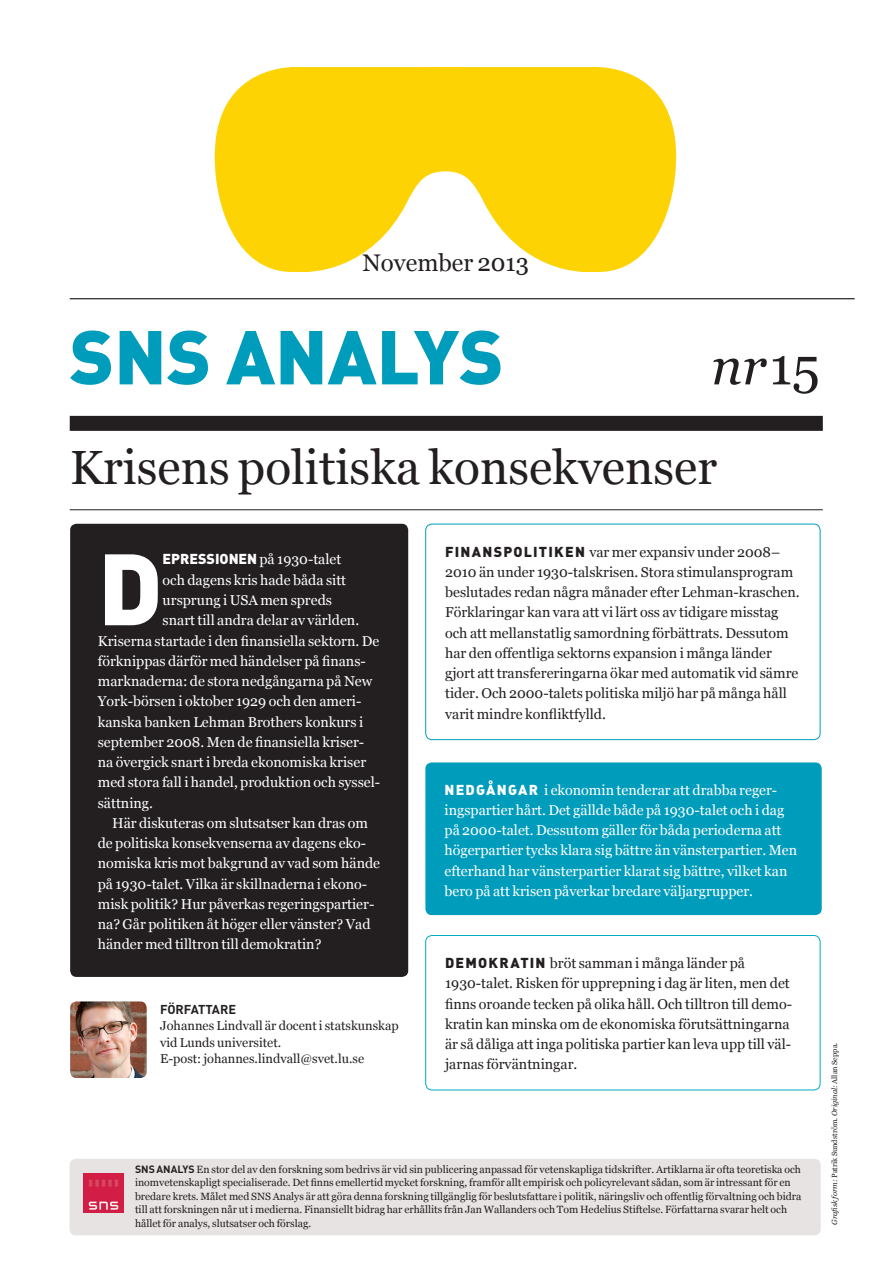
<style>
.page{position:relative;width:893px;height:1263px;background:#fff}
.page>*{position:absolute;margin:0;border:0;box-sizing:border-box;transform-origin:0 0}
.Brödtext{font:99.6px "DIN Black Alternate";color:#fff}
.SNS_Analys{font:75px "DIN Black Alternate";color:#009cbc}
.SNS_Analys-2{font:italic 52.5px "Georgia";color:#231f20}
.R_1{font:48px "Georgia";color:#231f20}
.Datum{font:24px "Georgia";color:#231f20}
.Brödtext-2{font:14.25px/20.2px "Georgia";color:#fff}
.Artikel_-_svart{font:14.25px/20.2px "Georgia";color:#231f20}
.Artikel_-_vit{font:14.25px/20.2px "Georgia";color:#fff}
.Författare{font:12.75px/16.5px "Georgia";color:#231f20}
.Författare-2{font:12.75px "DIN Bold Alternate";color:#231f20}
.Redaktionsruta{font:10.5px/13.5px "Georgia";color:#231f20}
.Redaktionsruta-2{font:7.5px "Georgia";color:#231f20}
.s1{font-style:normal}
.s2{font-family:"DIN Black Alternate"}
.s3{font-family:"DIN Bold Alternate"}
.s4{font-style:italic}
</style>
<div class="page">
<hr style="left:70px;top:298px;width:785px;height:1px;background:#231f20">
<div style="left:70px;top:416px;width:753px;height:15px;background:#231f20"></div>
<hr style="left:70px;top:509px;width:753px;height:1px;background:#231f20">
<div style="left:70px;top:524px;width:338px;height:453px;background:#231f20;border-radius:6px"></div>
<div style="left:425px;top:524px;width:395px;height:216px;border:1px solid #009cbc;border-radius:6px"></div>
<svg style="left:215px;top:67px;width:207px;height:205px;background:#fed92a"></svg>
<svg style="left:422px;top:67px;width:254px;height:205px;fill:#fed304"></svg>
<div style="left:70px;top:1159px;width:751px;height:76px;background:#e7e3e2;border-radius:6px"></div>
<img style="left:70px;top:1001px;width:77px;height:77px">
<img style="left:83px;top:1173px;width:40px;height:40px">
<div style="left:425px;top:935px;width:395px;height:155px;border:1px solid #00abc5;border-radius:6px"></div>
<div style="left:425px;top:762px;width:397px;height:153px;background:#009cbc;border-radius:6px"></div>
<p class="Datum" style="left:363px;top:248px;width:168px">November 2013</p>
<p class="SNS_Analys" style="left:70px;top:307px;width:435px">SNS ANALYS</p>
<p class="SNS_Analys-2" style="left:711px;top:333px;width:110px">nr <span class="s1">15</span></p>
<p class="R_1" style="left:70px;top:438px;width:649px">Krisens politiska konsekvenser</p>
<p class="Brödtext" style="left:98px;top:522px;width:66px">D</p>
<p class="Brödtext-2" style="left:163px;top:550px;width:180px"><span class="s2">EPRESSIONEN</span> på 1930-talet</p>
<p class="Brödtext-2" style="left:163px;top:570px;width:185px">och dagens kris hade båda sitt</p>
<p class="Brödtext-2" style="left:163px;top:590px;width:171px">ursprung i USA men spreds</p>
<p class="Brödtext-2" style="left:163px;top:610px;width:198px">snart till andra delar av världen.</p>
<p class="Brödtext-2" style="left:98px;top:631px;width:283px">Kriserna startade i den finansiella sektorn. De</p>
<p class="Brödtext-2" style="left:98px;top:651px;width:270px">förknippas därför med händelser på finans-</p>
<p class="Brödtext-2" style="left:98px;top:671px;width:276px">marknaderna: de stora nedgångarna på New</p>
<p class="Brödtext-2" style="left:98px;top:691px;width:265px">York-börsen i oktober 1929 och den ameri-</p>
<p class="Brödtext-2" style="left:98px;top:712px;width:267px">kanska banken Lehman Brothers konkurs i</p>
<p class="Brödtext-2" style="left:98px;top:732px;width:268px">september 2008. Men de finansiella kriser-</p>
<p class="Brödtext-2" style="left:98px;top:752px;width:270px">na övergick snart i breda ekonomiska kriser</p>
<p class="Brödtext-2" style="left:98px;top:772px;width:284px">med stora fall i handel, produktion och syssel-</p>
<p class="Brödtext-2" style="left:98px;top:793px;width:57px">sättning.</p>
<p class="Brödtext-2" style="left:98px;top:813px;width:284px;text-indent:14px">Här diskuteras om slutsatser kan dras om de politiska konsekvenserna av dagens eko&shy;nomiska kris mot bakgrund av vad som hände på 1930-talet. Vilka är skillnaderna i ekono&shy;misk politik? Hur påverkas regeringspartier&shy;na? Går politiken åt höger eller vänster? Vad händer med tilltron till demokratin?</p>
<p class="Författare-2" style="left:160px;top:1001px;width:77px">FÖRFATTARE</p>
<p class="Författare" style="left:160px;top:1018px;width:240px">Johannes Lindvall är docent i statskunskap vid Lunds universitet.</p>
<p class="Författare" style="left:160px;top:1051px;width:205px">E-post: johannes.lindvall@svet.lu.se</p>
<p class="Artikel_-_svart" style="left:445px;top:542px;width:356px"><span class="s2">FINANSPOLITIKEN</span> var mer expansiv under 2008– 2010 än under 1930-talskrisen. Stora stimulansprogram beslutades redan några månader efter Lehman-kraschen.<br>Förklaringar kan vara att vi lärt oss av tidigare misstag och att mellanstatlig samordning förbättrats. Dessutom har den offentliga sektorns expansion i många länder gjort att transfereringarna ökar med automatik vid sämre tider. Och 2000-talets politiska miljö har på många håll varit mindre konfliktfylld.</p>
<p class="Artikel_-_vit" style="left:445px;top:780px;width:354px"><span class="s2">NEDGÅNGAR</span> i ekonomin tenderar att drabba reger&shy;ingspartier hårt. Det gällde både på 1930-talet och i dag på 2000-talet. Dessutom gäller för båda perioderna att högerpartier tycks klara sig bättre än vänsterpartier. Men efterhand har vänsterpartier klarat sig bättre, vilket kan bero på att krisen påverkar bredare väljargrupper.</p>
<p class="Artikel_-_svart" style="left:445px;top:953px;width:348px"><span class="s2">DEMOKRATIN</span> bröt samman i många länder på 1930-talet. Risken för upprepning i dag är liten, men det finns oroande tecken på olika håll. Och tilltron till demo&shy;kratin kan minska om de ekonomiska förutsättningarna är så dåliga att inga politiska partier kan leva upp till väl&shy;jarnas förväntningar.</p>
<p class="Redaktionsruta" style="left:135px;top:1162px;width:668px"><span class="s3">SNS ANALYS</span> En stor del av den forskning som bedrivs är vid sin publicering anpassad för vetenskapliga tidskrifter. Artiklarna är ofta teoretiska och inomvetenskapligt specialiserade. Det finns emellertid mycket forskning, framför allt empirisk och policyrelevant sådan, som är intressant för en bredare krets. Målet med SNS Analys är att göra denna forskning tillgänglig för beslutsfattare i politik, näringsliv och offentlig förvaltning och bidra till att forskningen når ut i medierna. Finansiellt bidrag har erhållits från Jan Wallanders och Tom Hedelius Stiftelse. Författarna svarar helt och hållet för analys, slutsatser och förslag.</p>
<p class="Redaktionsruta-2" style="left:830px;top:1225px;width:184px;rotate:-90deg"><span class="s4">Grafisk form:</span> Patrik Sundström. <span class="s4">Original:</span> Allan Seppa.</p>
</div>
